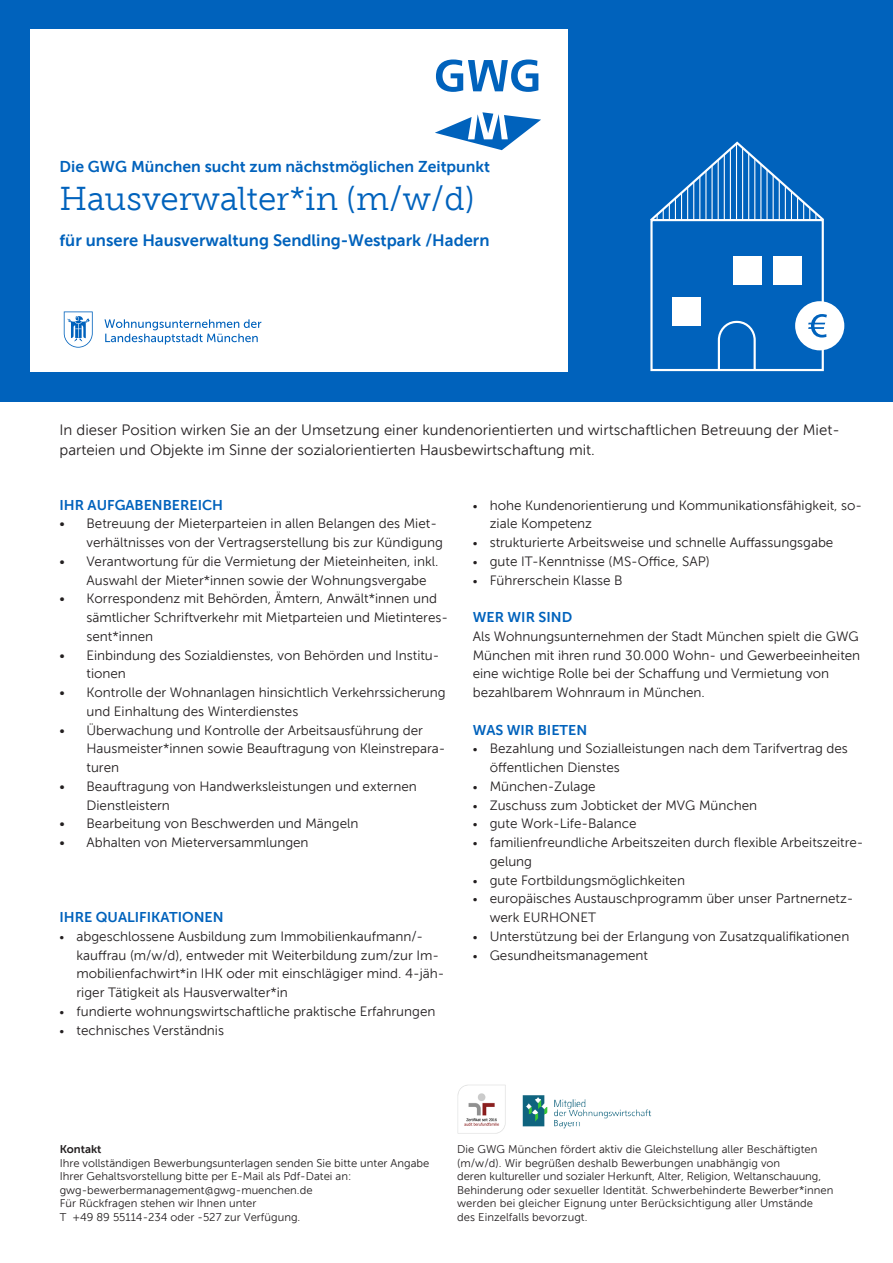
<style>
.page{position:relative;width:893px;height:1263px;background:#fff}
.page>*{position:absolute;margin:0;border:0;box-sizing:border-box;transform-origin:0 0}
.t1{font:33px "Museo Slab 300";color:#0062bc}
.t2{font:16.5px "Museo Sans 700";color:#0062bc}
.t3{font:15.75px "Museo Sans 700";color:#0062bc}
.t4{font:15px/20.2px "Museo Sans 300";color:#231f20}
.Aufzählung{font:14.25px "Museo Sans 700";color:#0062bc}
.Aufzählung-2{font:13.5px/18.8px "Museo Sans 300";color:#231f20}
.t5{font:11.25px/13.5px "Museo Sans 300";color:#231f20}
.t6{font:11.25px "Museo Sans 700";color:#231f20}
.s1{font-size:12px}
</style>
<div class="page">
<div style="left:0;top:0;width:893px;height:402px;background:#0062bc"></div>
<div style="left:30px;top:29px;width:537px;height:343px;background:#fff"></div>
<svg style="left:436px;top:60px;width:102px;height:32px"></svg>
<svg style="left:435px;top:112px;width:106px;height:38px"></svg>
<svg style="left:64px;top:311px;width:29px;height:37px"></svg>
<svg style="left:104px;top:319px;width:157px;height:25px"></svg>
<img style="left:457px;top:1085px;width:48px;height:48px">
<img style="left:522px;top:1095px;width:130px;height:34px">
<svg style="left:650px;top:141px;width:194px;height:231px"></svg>
<p class="t3" style="left:60px;top:158px;width:432px">Die GWG München sucht zum nächstmöglichen Zeitpunkt</p>
<p class="t1" style="left:60px;top:180px;width:417px">Hausverwalter*in (m/w/d)</p>
<p class="t2" style="left:60px;top:231px;width:431px">für unsere Hausverwaltung Sendling-Westpark /Hadern</p>
<p class="t4" style="left:60px;top:419px;width:782px">In dieser Position wirken Sie an der Umsetzung einer kundenorientierten und wirtschaftlichen Betreuung der Miet&shy;parteien und Objekte im Sinne der sozialorientierten Hausbewirtschaftung mit.</p>
<p class="Aufzählung" style="left:60px;top:497px;width:165px">IHR AUFGABENBEREICH</p>
<p class="Aufzählung-2" style="left:87px;top:514px;width:358px;text-indent:-27px">• Betreuung der Mieterparteien in allen Belangen des Miet&shy;verhältnisses von der Vertragserstellung bis zur Kündigung</p>
<p class="Aufzählung-2" style="left:87px;top:552px;width:353px;text-indent:-27px">• Verantwortung für die Vermietung der Mieteinheiten, inkl.<br>Auswahl der Mieter*innen sowie der Wohnungsvergabe</p>
<p class="Aufzählung-2" style="left:87px;top:589px;width:363px;text-indent:-27px">• Korrespondenz mit Behörden, Ämtern, Anwält*innen und sämtlicher Schriftverkehr mit Mietparteien und Mietinteres&shy;sent*innen</p>
<p class="Aufzählung-2" style="left:87px;top:646px;width:354px;text-indent:-27px">• Einbindung des Sozialdienstes, von Behörden und Institu&shy;tionen</p>
<p class="Aufzählung-2" style="left:87px;top:683px;width:361px;text-indent:-27px">• Kontrolle der Wohnanlagen hinsichtlich Verkehrssicherung und Einhaltung des Winterdienstes</p>
<p class="Aufzählung-2" style="left:87px;top:721px;width:360px;text-indent:-27px">• Überwachung und Kontrolle der Arbeitsausführung der<br>Hausmeister*innen sowie Beauftragung von Kleinstrepara&shy;turen</p>
<p class="Aufzählung-2" style="left:87px;top:777px;width:332px;text-indent:-27px">• Beauftragung von Handwerksleistungen und externen<br>Dienstleistern</p>
<p class="Aufzählung-2" style="left:60px;top:814px;width:300px">• Bearbeitung von Beschwerden und Mängeln</p>
<p class="Aufzählung-2" style="left:60px;top:833px;width:251px">• Abhalten von Mieterversammlungen</p>
<p class="Aufzählung" style="left:60px;top:909px;width:166px">IHRE QUALIFIKATIONEN</p>
<p class="Aufzählung-2" style="left:77px;top:927px;width:369px;text-indent:-17px"><span class="s1">•</span> abgeschlossene Ausbildung zum Immobilienkaufmann/- kauffrau (m/w/d), entweder mit Weiterbildung zum/zur Im&shy;mobilienfachwirt*in IHK oder mit einschlägiger mind. 4-jäh&shy;riger Tätigkeit als Hausverwalter*in</p>
<p class="Aufzählung-2" style="left:60px;top:1002px;width:377px"><span class="s1">•</span> fundierte wohnungswirtschaftliche praktische Erfahrungen</p>
<p class="Aufzählung-2" style="left:60px;top:1021px;width:166px"><span class="s1">•</span> technisches Verständnis</p>
<p class="Aufzählung-2" style="left:490px;top:496px;width:374px;text-indent:-17px"><span class="s1">•</span> hohe Kundenorientierung und Kommunikationsfähigkeit, so&shy;ziale Kompetenz</p>
<p class="Aufzählung-2" style="left:473px;top:533px;width:362px"><span class="s1">•</span> strukturierte Arbeitsweise und schnelle Auffassungsgabe</p>
<p class="Aufzählung-2" style="left:473px;top:552px;width:238px"><span class="s1">•</span> gute IT-Kenntnisse (MS-Office, SAP)</p>
<p class="Aufzählung-2" style="left:473px;top:571px;width:151px"><span class="s1">•</span> Führerschein Klasse B</p>
<p class="Aufzählung" style="left:473px;top:609px;width:101px">WER WIR SIND</p>
<p class="Aufzählung-2" style="left:473px;top:627px;width:389px">Als Wohnungsunternehmen der Stadt München spielt die GWG München mit ihren rund 30.000 Wohn- und Gewerbeeinheiten eine wichtige Rolle bei der Schaffung und Vermietung von bezahlbarem Wohnraum in München.</p>
<p class="Aufzählung" style="left:473px;top:722px;width:116px">WAS WIR BIETEN</p>
<p class="Aufzählung-2" style="left:490px;top:739px;width:360px;text-indent:-17px"><span class="s1">•</span> Bezahlung und Sozialleistungen nach dem Tarifvertrag des öffentlichen Dienstes</p>
<p class="Aufzählung-2" style="left:473px;top:777px;width:124px"><span class="s1">•</span> München-Zulage</p>
<p class="Aufzählung-2" style="left:473px;top:796px;width:286px"><span class="s1">•</span> Zuschuss zum Jobticket der MVG München</p>
<p class="Aufzählung-2" style="left:473px;top:814px;width:165px"><span class="s1">•</span> gute Work-Life-Balance</p>
<p class="Aufzählung-2" style="left:490px;top:833px;width:375px;text-indent:-17px"><span class="s1">•</span> familienfreundliche Arbeitszeiten durch flexible Arbeitszeitre&shy;gelung</p>
<p class="Aufzählung-2" style="left:473px;top:871px;width:214px"><span class="s1">•</span> gute Fortbildungsmöglichkeiten</p>
<p class="Aufzählung-2" style="left:490px;top:889px;width:365px;text-indent:-17px"><span class="s1">•</span> europäisches Austauschprogramm über unser Partnernetz&shy;werk EURHONET</p>
<p class="Aufzählung-2" style="left:473px;top:927px;width:378px"><span class="s1">•</span> Unterstützung bei der Erlangung von Zusatzqualifikationen</p>
<p class="Aufzählung-2" style="left:473px;top:946px;width:177px"><span class="s1">•</span> Gesundheitsmanagement</p>
<p class="t6" style="left:60px;top:1143px;width:43px">Kontakt</p>
<p class="t5" style="left:60px;top:1156px;width:371px">Ihre vollständigen Bewerbungsunterlagen senden Sie bitte unter Angabe<br>Ihrer Gehaltsvorstellung bitte per E-Mail als Pdf-Datei an:</p>
<p class="t5" style="left:60px;top:1183px;width:254px">gwg-bewerbermanagement@gwg-muenchen.de</p>
<p class="t5" style="left:60px;top:1196px;width:242px">Für Rückfragen stehen wir Ihnen unter<br>T +49 89 55114-234 oder -527 zur Verfügung.</p>
<p class="t5" style="left:457px;top:1143px;width:378px">Die GWG München fördert aktiv die Gleichstellung aller Beschäftigten (m/w/d). Wir begrüßen deshalb Bewerbungen unabhängig von<br>deren kultureller und sozialer Herkunft, Alter, Religion, Weltanschauung, Behinderung oder sexueller Identität. Schwerbehinderte Bewerber*innen werden bei gleicher Eignung unter Berücksichtigung aller Umstände des Einzelfalls bevorzugt.</p>
</div>
